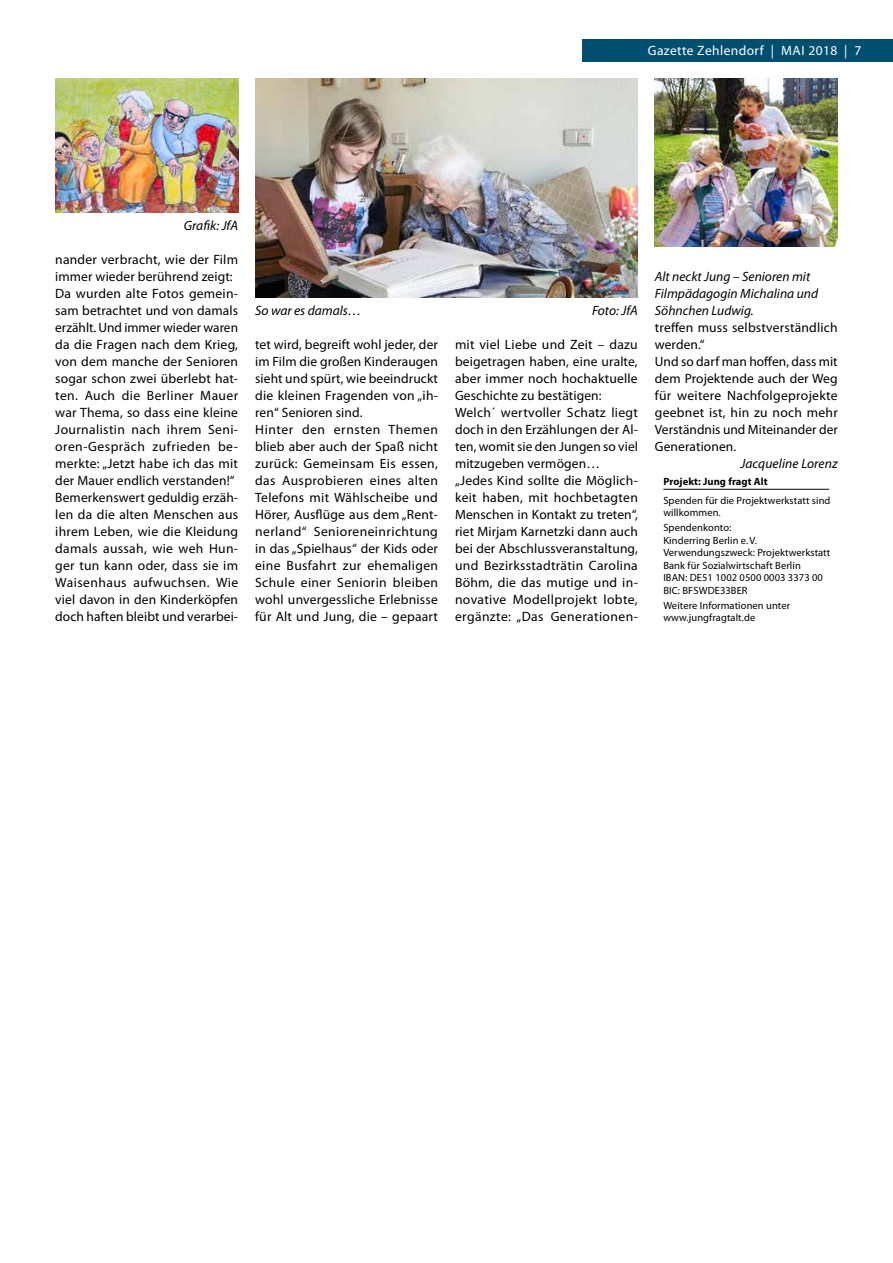
<style>
.page{position:relative;width:893px;height:1263px;background:#fff}
.page>*{position:absolute;margin:0;border:0;box-sizing:border-box;transform-origin:0 0}
.t1{font:13.5px/17px "Myriad Pro";letter-spacing:.015em;color:#000}
.t2{font:italic 13.5px/17px "Myriad Pro";color:#000}
.t3{font:13.5px "Myriad Pro";letter-spacing:.03em;color:#fff}
.t4{font:10.5px/12.6px "Myriad Pro";letter-spacing:.01em;color:#000}
.t5{font:700 10.5px "Myriad Pro";letter-spacing:.01em;color:#000}
</style>
<div class="page">
<hr style="left:663px;top:489px;width:166px;height:1px;background:#000">
<img style="left:55px;top:79px;width:183px;height:134px">
<img style="left:255px;top:79px;width:383px;height:219px">
<img style="left:655px;top:79px;width:183px;height:168px">
<div style="left:583px;top:40px;width:310px;height:22px;background:#004f71"></div>
<p class="t3" style="left:648px;top:42px;width:215px">Gazette Zehlendorf | Mai 2018 | 7</p>
<p class="t2" style="left:184px;top:216px;width:56px">Grafik: JfA</p>
<p class="t1" style="left:55px;top:250px;width:184px">nander verbracht, wie der Film immer wieder berührend zeigt:<br>Da wurden alte Fotos gemein&shy;sam betrachtet und von damals erzählt. Und immer wieder waren da die Fragen nach dem Krieg, von dem manche der Senioren sogar schon zwei überlebt hat&shy;ten. Auch die Berliner Mauer war Thema, so dass eine kleine<br>Journalistin nach ihrem Seni&shy;oren-Gespräch zufrieden be&shy;merkte: „Jetzt habe ich das mit der Mauer endlich verstanden!“<br>Bemerkenswert geduldig erzäh&shy;len da die alten Menschen aus ihrem Leben, wie die Kleidung damals aussah, wie weh Hun&shy;ger tun kann oder, dass sie im<br>Waisenhaus aufwuchsen. Wie viel davon in den Kinderköpfen doch haften bleibt und verarbei-</p>
<p class="t2" style="left:255px;top:301px;width:108px">So war es damals…</p>
<p class="t2" style="left:592px;top:301px;width:47px">Foto: JfA</p>
<p class="t1" style="left:255px;top:335px;width:184px">tet wird, begreift wohl jeder, der im Film die großen Kinderaugen sieht und spürt, wie beeindruckt die kleinen Fragenden von „ih&shy;ren“ Senioren sind.<br>Hinter den ernsten Themen blieb aber auch der Spaß nicht zurück: Gemeinsam Eis essen, das Ausprobieren eines alten<br>Telefons mit Wählscheibe und<br>Hörer, Ausflüge aus dem „Rent&shy;nerland“ Senioreneinrichtung in das „Spielhaus“ der Kids oder eine Busfahrt zur ehemaligen<br>Schule einer Seniorin bleiben wohl unvergessliche Erlebnisse für Alt und Jung, die – gepaart</p>
<p class="t1" style="left:455px;top:335px;width:184px">mit viel Liebe und Zeit – dazu beigetragen haben, eine uralte, aber immer noch hochaktuelle<br>Geschichte zu bestätigen:<br>Welch´ wertvoller Schatz liegt doch in den Erzählungen der Al&shy;ten, womit sie den Jungen so viel mitzugeben vermögen… „Jedes Kind sollte die Möglich&shy;keit haben, mit hochbetagten<br>Menschen in Kontakt zu treten“, riet Mirjam Karnetzki dann auch bei der Abschlussveranstaltung, und Bezirksstadträtin Carolina<br>Böhm, die das mutige und in&shy;novative Modellprojekt lobte, ergänzte: „Das Generationen-</p>
<p class="t2" style="left:655px;top:267px;width:165px">Alt neckt Jung – Senioren mit<br>Filmpädagogin Michalina und<br>Söhnchen Ludwig.</p>
<p class="t1" style="left:655px;top:318px;width:184px">treffen muss selbstverständlich werden.“<br>Und so darf man hoffen, dass mit dem Projektende auch der Weg für weitere Nachfolgeprojekte geebnet ist, hin zu noch mehr<br>Verständnis und Miteinander der<br>Generationen.</p>
<p class="t2" style="left:740px;top:454px;width:99px">Jacqueline Lorenz</p>
<p class="t5" style="left:663px;top:474px;width:106px">Projekt: Jung fragt Alt</p>
<p class="t4" style="left:663px;top:494px;width:169px">Spenden für die Projektwerkstatt sind willkommen.</p>
<p class="t4" style="left:663px;top:521px;width:168px">Spendenkonto:<br>Kinderring Berlin e.V.<br>Verwendungszweck: Projektwerkstatt<br>Bank für Sozialwirtschaft Berlin<br>IBAN: DE51 1002 0500 0003 3373 00<br>BIC: BFSWDE33BER</p>
<p class="t4" style="left:663px;top:599px;width:128px">Weitere Informationen unter www.jungfragtalt.de</p>
</div>
